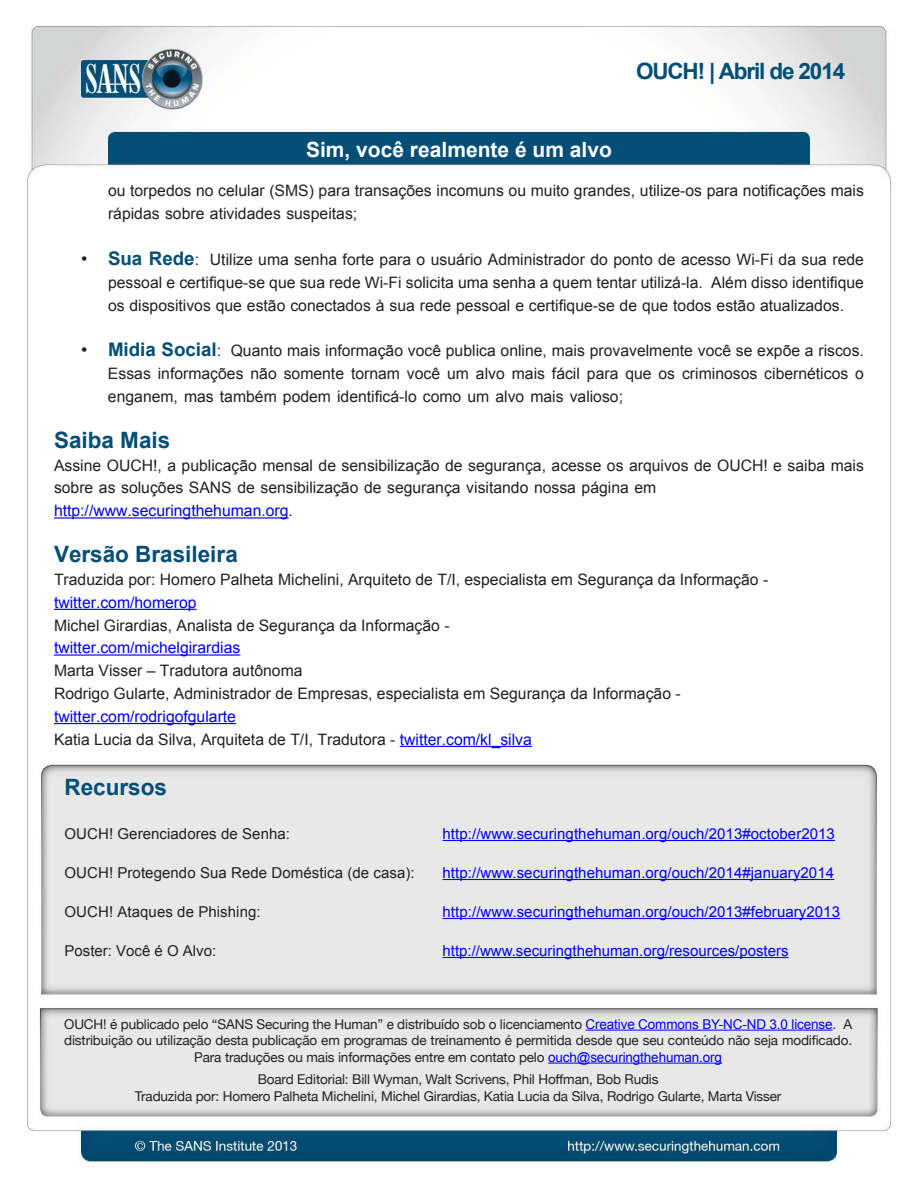
<style>
.page{position:relative;width:918px;height:1188px;background:#fff}
.page>*{position:absolute;margin:0;border:0;box-sizing:border-box;transform-origin:0 0}
.MainText{font:700 22.5px "Arial";color:#024e77}
.t1{font:700 22.5px "Arial";letter-spacing:-.05em;color:#004f77}
.t2{font:700 21px "Arial";color:#fff}
.t3{font:700 18.75px "Arial";color:#024e77}
.t4{font:18px "Arial";color:#231f20}
.MainText-2{font:15.75px/22.8px "Arial";color:#231f20}
.MainText-3{font:15.75px "Arial";color:#00f}
.t5{font:15px "Arial";letter-spacing:.005em;color:#00f}
.t6{font:15px "Arial";letter-spacing:.005em;color:#231f20}
.t7{font:13.5px/16.5px "Helvetica Neue";letter-spacing:-.01em;color:#231f20;text-align:center}
.s1{color:#231f20}
.s2{color:#00f}
.s3{font-family:"Arial";color:#00f}
</style>
<div class="page">
<img style="left:26px;top:25px;width:868px;height:1137px">
<hr style="left:54px;top:517px;width:235px;height:2px;background:#00f">
<hr style="left:54px;top:609px;width:143px;height:1px;background:#00f">
<hr style="left:54px;top:654px;width:186px;height:2px;background:#00f">
<hr style="left:54px;top:723px;width:182px;height:1px;background:#00f">
<hr style="left:400px;top:746px;width:132px;height:1px;background:#00f">
<hr style="left:586px;top:1030px;width:247px;height:1px;background:#00f">
<hr style="left:548px;top:1063px;width:174px;height:1px;background:#00f">
<hr style="left:443px;top:840px;width:392px;height:1px;background:#00f">
<hr style="left:443px;top:879px;width:391px;height:1px;background:#00f">
<hr style="left:443px;top:918px;width:397px;height:1px;background:#00f">
<hr style="left:443px;top:957px;width:346px;height:1px;background:#00f">
<h1 class="t1" style="left:636px;top:56px;width:211px">OUCH! | Abril de 2014</h1>
<p class="t4" style="left:81px;top:247px;width:8px">•</p>
<p class="t4" style="left:81px;top:338px;width:8px">•</p>
<h2 class="t2" style="left:306px;top:135px;width:307px">Sim, você realmente é um alvo</h2>
<p class="MainText-2" style="left:108px;top:180px;width:757px">ou torpedos no celular (SMS) para transações incomuns ou muito grandes, utilize-os para notificações mais rápidas sobre atividades suspeitas;</p>
<p class="MainText-2" style="left:210px;top:248px;width:655px">Utilize uma senha forte para o usuário Administrador do ponto de acesso Wi-Fi da sua rede</p>
<p class="t3" style="left:108px;top:246px;width:88px">Sua Rede</p>
<p class="MainText-2" style="left:195px;top:248px;width:6px">:</p>
<p class="MainText-2" style="left:108px;top:271px;width:738px">pessoal e certifique-se que sua rede Wi-Fi solicita uma senha a quem tentar utilizá l a- .<br>os dispositivos que estão conectados à sua rede pessoal e certifique-se de que todos estão atualizados.</p>
<p class="MainText-2" style="left:231px;top:340px;width:635px">Quanto mais informação você publica online, mais provavelmente você se expõe a riscos.</p>
<p class="MainText-2" style="left:711px;top:271px;width:154px">Além disso identifique</p>
<p class="t3" style="left:108px;top:337px;width:110px">Midia Social</p>
<p class="MainText-2" style="left:217px;top:340px;width:6px">:</p>
<p class="MainText-2" style="left:108px;top:362px;width:758px">Essas informações não somente tornam você um alvo mais fácil para que os criminosos cibernéticos o enganem, mas também podem identificá l o- como um alvo mais valioso;</p>
<p class="MainText" style="left:54px;top:425px;width:118px">Saiba Mais</p>
<p class="MainText-2" style="left:54px;top:454px;width:811px">Assine OUCH a,! publicação mensal de sensibilização de segurança, acesse os arquivos de OUCH! e saiba mais sobre as soluções SANS de sensibilização de segurança visitando nossa página em</p>
<p class="MainText-3" style="left:54px;top:500px;width:240px">http://www.securingthehuman.org<span class="s1">.</span></p>
<p class="MainText" style="left:54px;top:539px;width:185px">Versão Brasileira</p>
<p class="MainText-2" style="left:54px;top:568px;width:716px">Traduzida por: Homero Palheta Michelini, Arquiteto de T ,I/ especialista em Segurança da Informação -</p>
<p class="MainText-3" style="left:54px;top:592px;width:144px">twitter.com/homerop</p>
<p class="MainText-2" style="left:54px;top:614px;width:397px">Michel Girardias, Analista de Segurança da Informação -</p>
<p class="MainText-3" style="left:54px;top:637px;width:188px">twitter.com/michelgirardias</p>
<p class="MainText-2" style="left:54px;top:659px;width:250px">Marta Visser – Tradutora autônoma</p>
<p class="MainText-2" style="left:54px;top:682px;width:628px">Rodrigo Gularte, Administrador de Empresas, especialista em Segurança da Informação -</p>
<p class="MainText-3" style="left:54px;top:706px;width:184px">twitter.com/rodrigofgularte</p>
<p class="MainText-2" style="left:54px;top:728px;width:479px">Katia Lucia da Silva, Arquiteta de T ,I/ Tradutora - <span class="s2">twitter.com/kl_silva</span></p>
<p class="MainText" style="left:65px;top:773px;width:104px">Recursos</p>
<p class="t6" style="left:65px;top:824px;width:227px">OUCH! Gerenciadores de Senha:</p>
<p class="t5" style="left:443px;top:824px;width:394px">http://www.securingthehuman.org/ouch/2013#october2013</p>
<p class="t6" style="left:65px;top:863px;width:352px">OUCH! Protegendo Sua Rede Doméstica (de casa :)</p>
<p class="t5" style="left:443px;top:863px;width:393px">http://www.securingthehuman.org/ouch/2014#january2014</p>
<p class="t6" style="left:65px;top:902px;width:198px">OUCH! Ataques de Phishing:</p>
<p class="t5" style="left:443px;top:902px;width:399px">http://www.securingthehuman.org/ouch/2013#february2013</p>
<p class="t6" style="left:65px;top:941px;width:153px">Poster: Você Oé Alvo:</p>
<p class="t5" style="left:443px;top:941px;width:347px">http://www.securingthehuman.org/resources/posters</p>
<p class="t7" style="left:64px;top:1016px;width:789px">OUCH é! publicado pelo “SANS Securing the Human” e distribuído sob o licenciamento <span class="s3">Creative Commons BY-NC-ND 3.0 license</span> A. distribuição ou utilização desta publicação em programas de treinamento é permitida desde que seu conteúdo não seja modificado.<br>Para traduções ou mais informações entre em contato pelo <span class="s3">ouch@securingthehuman.org</span></p>
<p class="t7" style="left:258px;top:1072px;width:402px">Board Editorial: Bill Wyman, Walt Scrivens, Phil Hoffman, Bob Rudis</p>
<p class="t7" style="left:135px;top:1088px;width:648px">Traduzida por: Homero Palheta Michelini, Michel Girardias, Katia Lucia da Silva, Rodrigo Gularte, Marta Visser</p>
</div>
